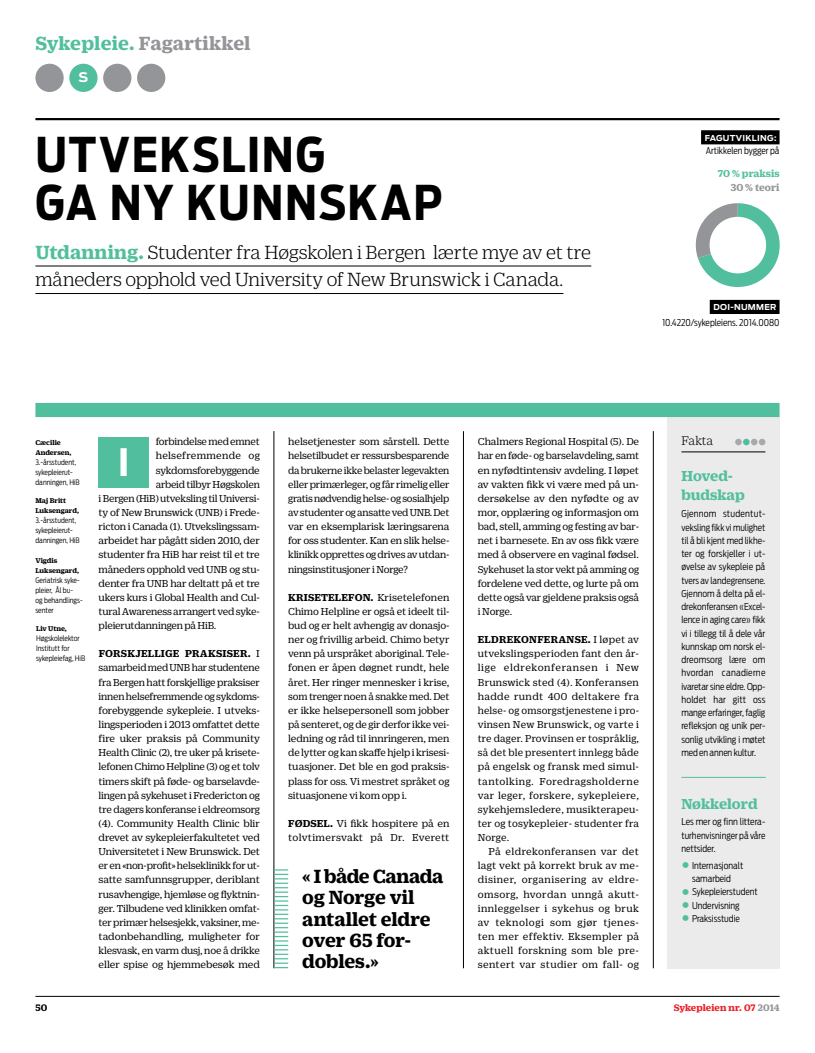
<style>
.page{position:relative;width:815px;height:1053px;background:#fff}
.page>*{position:absolute;margin:0;border:0;box-sizing:border-box;transform-origin:0 0}
.t1{font:117.5px "Chartwell Pies";color:#51bf9d}
.t2{font:700 47.5px/47.5px "Antenna Cond";letter-spacing:.035em;color:#000}
.t3{font:700 37.5px "Antenna";color:#fff}
.t4{font:300 20.62px/27.5px "Duplicate Ionic";letter-spacing:-.015em;color:#000}
.t5{font:700 20.62px/21.2px "Duplicate Ionic";letter-spacing:-.015em;color:#000}
.t6{font:700 20.62px "Duplicate Ionic";letter-spacing:.005em;color:#939598}
.t7{font:700 15.62px/19.8px "Duplicate Ionic";letter-spacing:-.005em;color:#51bf9d}
.t8{font:300 13.5px "Duplicate Ionic";letter-spacing:-.015em;color:#000}
.t9{font:700 13.12px "Antenna";color:#fff}
.t10{font:10.88px/14.1px "Duplicate Ionic";letter-spacing:-.02em;color:#000;text-align:justify}
.t11{font:10.88px/14.1px "Duplicate Ionic";color:#000}
.t12{font:10.88px "Duplicate Ionic";letter-spacing:.02em;color:#000}
.t13{font:700 10.88px "Duplicate Ionic";color:#51bf9d}
.t14{font:700 10.88px "Duplicate Ionic";letter-spacing:-.005em;color:#939598}
.t15{font:700 10.25px "Duplicate Ionic";color:#ed1c24}
.t16{font:700 10.25px "Duplicate Ionic";color:#000}
.t17{font:300 9.38px/13.2px "Antenna Cond";color:#000;text-align:justify}
.t18{font:700 8.12px "Antenna";letter-spacing:.035em;color:#fff}
.t19{font:300 7.5px/10px "Antenna Cond";color:#000}
.t20{font:700 7.5px/10px "Duplicate Ionic";color:#000}
.s1{color:#51bf9d}
.s2{font-weight:700;color:#51bf9d}
.s3{color:#939598}
.s4{color:#fff}
.s5{font-weight:700}
.s6{font-family:"Duplicate Ionic";font-weight:100;font-size:31.25px;color:#51bf9d}
</style>
<div class="page">
<div style="left:667px;top:417px;width:113px;height:551px;background:#ebebec"></div>
<hr style="left:681px;top:451px;width:84px;height:1px;background:#000">
<div style="left:743px;top:438px;width:7px;height:7px;background:#51bf9d;border-radius:50%"></div>
<div style="left:759px;top:438px;width:6px;height:7px;background:#a7a9ac;border-radius:50%"></div>
<div style="left:751px;top:438px;width:7px;height:7px;background:#a7a9ac;border-radius:50%"></div>
<div style="left:735px;top:438px;width:7px;height:7px;background:#a7a9ac;border-radius:50%"></div>
<div style="left:99px;top:437px;width:50px;height:50px;background:#51bf9d"></div>
<div style="left:35px;top:403px;width:745px;height:14px;background:#51bf9d"></div>
<hr style="left:274px;top:431px;width:1px;height:537px;background:#000">
<hr style="left:463px;top:431px;width:1px;height:537px;background:#000">
<hr style="left:653px;top:431px;width:1px;height:537px;background:#000">
<div style="left:701px;top:130px;width:79px;height:14px;background:#000"></div>
<div style="left:35px;top:64px;width:29px;height:28px;background:#939598;border-radius:50%"></div>
<div style="left:69px;top:64px;width:29px;height:28px;background:#51bf9d;border-radius:50%"></div>
<div style="left:103px;top:64px;width:28px;height:28px;background:#939598;border-radius:50%"></div>
<div style="left:137px;top:64px;width:28px;height:28px;background:#939598;border-radius:50%"></div>
<div style="left:710px;top:300px;width:70px;height:14px;background:#000"></div>
<hr style="left:35px;top:266px;width:556px;height:1px;background:#000">
<hr style="left:35px;top:293px;width:528px;height:1px;background:#000">
<svg style="left:274px;top:869px;width:14px;height:99px"></svg>
<hr style="left:681px;top:776px;width:85px;height:1px;background:#51bf9d">
<hr style="left:35px;top:996px;width:745px;height:1px;background:#000">
<hr style="left:35px;top:118px;width:745px;height:2px;background:#000">
<h3 class="t6" style="left:35px;top:28px;width:217px"><span class="s1">Sykepleie.</span> Fagartikkel</h3>
<p class="t9" style="left:79px;top:70px;width:11px">S</p>
<h2 class="t2" style="left:35px;top:131px;width:409px">UTVEKSLING<br>GA NY KUNNSKAP</h2>
<h3 class="t4" style="left:35px;top:237px;width:557px"><span class="s2">Utdanning.</span> Studenter fra Høgskolen i Bergen lærte mye av et tre måneders opphold ved University of New Brunswick i Canada.</h3>
<p class="t18" style="left:705px;top:133px;width:73px">FAGUTVIKLING:</p>
<p class="t17" style="left:706px;top:144px;width:75px">Artikkelen bygger på</p>
<p class="t13" style="left:718px;top:165px;width:63px">70 % praksis</p>
<p class="t14" style="left:731px;top:179px;width:50px">30 % teori</p>
<h1 class="t1" style="left:690px;top:173px;width:187px">70<span class="s3">30</span><span class="s4">I</span></h1>
<p class="t18" style="left:713px;top:303px;width:65px">DOI-NUMMER</p>
<p class="t17" style="left:662px;top:315px;width:119px">10.4220/sykepleiens. 2014.0080</p>
<p class="t20" style="left:35px;top:437px;width:38px">Cæcilie<br>Andersen,</p>
<p class="t19" style="left:35px;top:457px;width:46px">3.-årsstudent, sykepleierut&shy;danningen, HiB</p>
<p class="t20" style="left:35px;top:495px;width:45px">Maj Britt<br>Luksengard,</p>
<p class="t19" style="left:35px;top:515px;width:46px">3.-årsstudent, sykepleierut&shy;danningen, HiB</p>
<p class="t20" style="left:35px;top:555px;width:45px">Vigdis<br>Luksengard,</p>
<p class="t19" style="left:35px;top:575px;width:49px">Geriatrisk syke&shy;pleier, Ål bu-<br>og behandlings&shy;senter</p>
<p class="t20" style="left:36px;top:623px;width:32px">Liv Utne,</p>
<p class="t19" style="left:36px;top:633px;width:51px">Høgskolelektor<br>Institutt for sykepleiefag, HiB</p>
<p class="t10" style="left:288px;top:434px;width:163px">helsetjenester som sårstell. Dette helsetilbudet er ressursbesparende da brukerne ikke belaster legevakten eller primærleger, og får rimelig eller gratis nødvendig helse- og sosialhjelp av studenter og ansatte ved UNB. Det var en eksemplarisk læringsarena for oss studenter. Kan en slik helse&shy;klinikk opprettes og drives av utdan&shy;ningsinstitusjoner i Norge?</p>
<p class="t10" style="left:288px;top:589px;width:163px"><span class="s5">KRISETELEFON.</span> Krisetelefonen Chimo Helpline er også et ideelt til&shy;bud og er helt avhengig av donasjo&shy;ner og frivillig arbeid. Chimo betyr venn på urspråket aboriginal. Tele&shy;fonen er åpen døgnet rundt, hele året. Her ringer mennesker i krise, som trenger noen å snakke med. Det er ikke helsepersonell som jobber på senteret, og de gir derfor ikke vei&shy;ledning og råd til innringeren, men de lytter og kan skaffe hjelp i krisesi&shy;tuasjoner. Det ble en god praksis&shy;plass for oss. Vi mestret språket og situasjonene vi kom opp i.</p>
<p class="t11" style="left:288px;top:815px;width:163px"><span class="s5">FØDSEL.</span> Vi fikk hospitere på en tolvtimersvakt på Dr. Everett</p>
<p class="t10" style="left:156px;top:434px;width:106px">forbindelse med emnet</p>
<p class="t12" style="left:156px;top:448px;width:106px">helsefremmende og</p>
<p class="t10" style="left:156px;top:462px;width:106px">sykdomsforebyggende</p>
<p class="t10" style="left:156px;top:476px;width:106px">arbeid tilbyr Høgskolen</p>
<p class="t10" style="left:99px;top:490px;width:163px">i Bergen (HiB) utveksling til Universi-</p>
<p class="t10" style="left:99px;top:504px;width:163px">ty of New Brunswick (UNB) i Frede-</p>
<p class="t10" style="left:99px;top:518px;width:163px">ricton i Canada (1). Utvekslingssam-</p>
<p class="t10" style="left:99px;top:532px;width:163px">arbeidet har pågått siden 2010, der</p>
<p class="t10" style="left:99px;top:547px;width:163px">studenter fra HiB har reist til et tre</p>
<p class="t10" style="left:99px;top:561px;width:163px">måneders opphold ved UNB og stu-</p>
<p class="t10" style="left:99px;top:575px;width:163px">denter fra UNB har deltatt på et tre</p>
<p class="t10" style="left:99px;top:589px;width:163px">ukers kurs i Global Health and Cul-</p>
<p class="t10" style="left:99px;top:603px;width:163px">tural Awareness arrangert ved syke-</p>
<p class="t10" style="left:99px;top:617px;width:119px">pleierutdanningen på HiB.</p>
<p class="t10" style="left:99px;top:645px;width:163px"><span class="s5">FORSKJELLIGE PRAKSISER.</span> I samarbeid med UNB har studentene fra Bergen hatt forskjellige praksiser innen helsefremmende og sykdoms&shy;forebyggende sykepleie. I utveks&shy;lingsperioden i 2013 omfattet dette fire uker praksis på Community Health Clinic (2), tre uker på krisete&shy;lefonen Chimo Helpline (3) og et tolv timers skift på føde- og barselavde&shy;lingen på sykehuset i Fredericton og tre dagers konferanse i eldreomsorg (4). Community Health Clinic blir drevet av sykepleierfakultetet ved Universitetet i New Brunswick. Det er en «non-profit» helseklinikk for ut&shy;satte samfunnsgrupper, deriblant rusavhengige, hjemløse og flyktnin&shy;ger. Tilbudene ved klinikken omfat&shy;ter primær helsesjekk, vaksiner, me&shy;tadonbehandling, muligheter for klesvask, en varm dusj, noe å drikke eller spise og hjemmebesøk med</p>
<h3 class="t3" style="left:117px;top:440px;width:14px">I</h3>
<p class="t10" style="left:478px;top:434px;width:163px">Chalmers Regional Hospital (5). De har en føde- og barselavdeling, samt en nyfødtintensiv avdeling. I løpet av vakten fikk vi være med på un&shy;dersøkelse av den nyfødte og av mor, opplæring og informasjon om bad, stell, amming og festing av bar&shy;net i barnesete. En av oss fikk være med å observere en vaginal fødsel.<br>Sykehuset la stor vekt på amming og fordelene ved dette, og lurte på om dette også var gjeldene praksis også i Norge.</p>
<p class="t10" style="left:478px;top:631px;width:163px"><span class="s5">ELDREKONFERANSE.</span> I løpet av utvekslingsperioden fant den år&shy;lige eldrekonferansen i New Brunswick sted (4). Konferansen hadde rundt 400 deltakere fra helse- og omsorgstjenestene i pro&shy;vinsen New Brunswick, og varte i tre dager. Provinsen er tospråklig, så det ble presentert innlegg både på engelsk og fransk med simul&shy;tantolking. Foredragsholderne var leger, forskere, sykepleiere, sykehjemsledere, musikterapeu&shy;ter og tosykepleier- studenter fra Norge.</p>
<p class="t10" style="left:478px;top:843px;width:163px;text-indent:11px">På eldrekonferansen var det lagt vekt på korrekt bruk av me&shy;disiner, organisering av eldre&shy;omsorg, hvordan unngå akutt&shy;innleggelser i sykehus og bruk av teknologi som gjør tjenes&shy;ten mer effektiv. Eksempler på aktuell forskning som ble pre&shy;sentert var studier om fall- og</p>
<h3 class="t5" style="left:302px;top:863px;width:143px">« I både Canada og Norge vil antallet eldre over 65 for&shy;dobles.»</h3>
<p class="t8" style="left:681px;top:432px;width:33px">Fakta</p>
<h3 class="t7" style="left:681px;top:464px;width:65px">Hoved&shy;budskap</h3>
<p class="t17" style="left:681px;top:507px;width:86px">Gjennom studentut&shy;veksling fikk vi mulighet til å bli kjent med likhe&shy;ter og forskjeller i ut&shy;øvelse av sykepleie på tvers av landegrensene.<br>Gjennom å delta på el&shy;drekonferansen «Excel&shy;lence in aging care» fikk vi i tillegg til å dele vår kunnskap om norsk el&shy;dreomsorg lære om hvordan canadierne ivaretar sine eldre. Opp&shy;holdet har gitt oss mange erfaringer, faglig refleksjon og unik per&shy;sonlig utvikling i møtet med en annen kultur.</p>
<h3 class="t7" style="left:681px;top:792px;width:78px">Nøkkelord</h3>
<p class="t17" style="left:681px;top:815px;width:86px">Les mer og finn littera&shy;turhenvisninger på våre nettsider.</p>
<p class="t17" style="left:681px;top:858px;width:63px;text-align:center"><span class="s6">•</span> Internasjonalt samarbeid</p>
<p class="t17" style="left:681px;top:885px;width:78px"><span class="s6">•</span> Sykepleierstudent</p>
<p class="t17" style="left:681px;top:898px;width:60px"><span class="s6">•</span> Undervisning</p>
<p class="t17" style="left:681px;top:911px;width:60px"><span class="s6">•</span> Praksisstudie</p>
<p class="t16" style="left:35px;top:999px;width:13px">50</p>
<p class="t15" style="left:674px;top:999px;width:107px">Sykepleien nr. 07 <span class="s3">2014</span></p>
</div>
